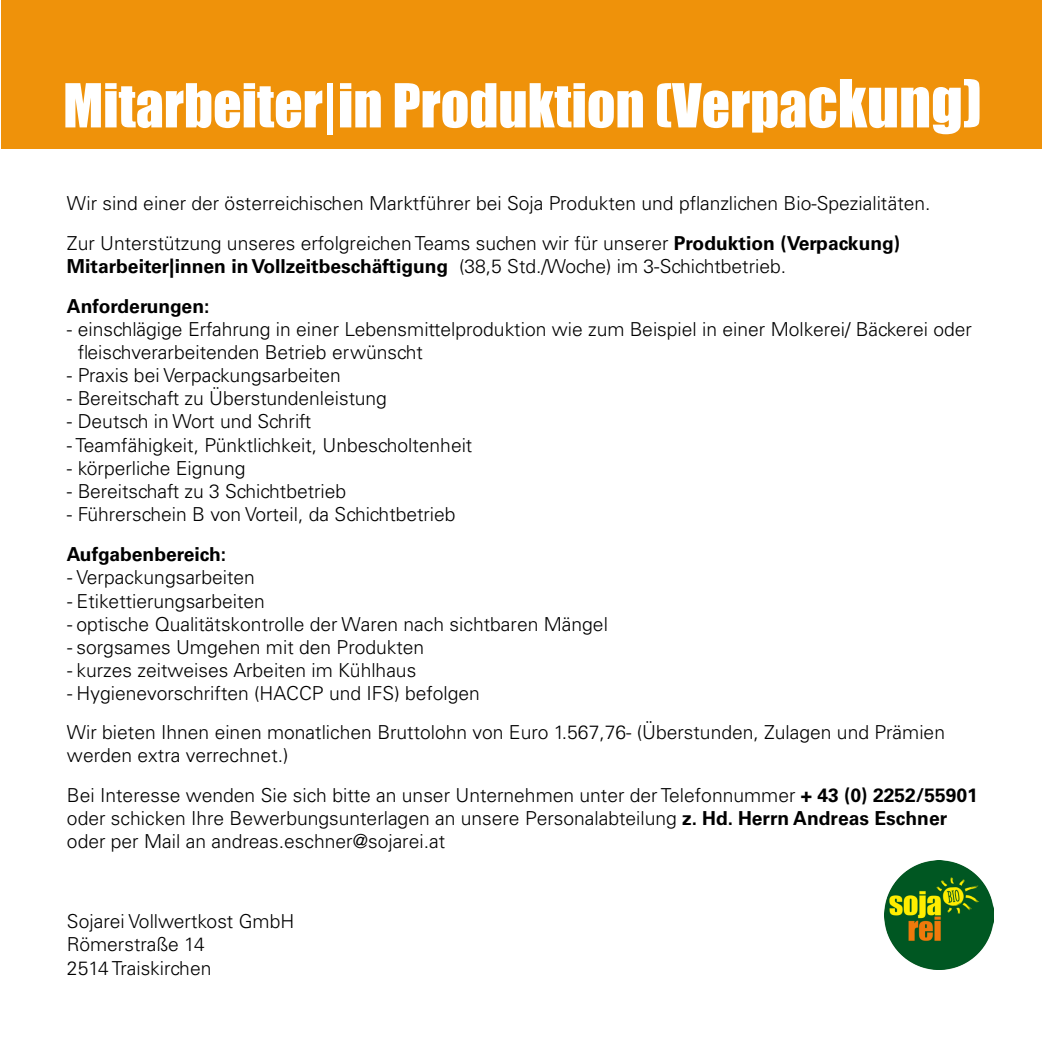
<style>
.page{position:relative;width:1042px;height:1042px;background:#fff}
.page>*{position:absolute;margin:0;border:0;box-sizing:border-box;transform-origin:0 0}
.t1{font:56px "Impact";color:#fff}
.t2{font:300 19.25px/23.1px "Univers LT Std";color:#000}
.t3{font:700 19.25px/39.9px "Univers LT Std";color:#000}
.s1{font-size:61.25px}
.s2{font-weight:700}
.s3{font-weight:300}
</style>
<div class="page">
<div style="left:1px;top:0;width:1040px;height:148px;background:#ef920a"></div>
<img style="left:884px;top:861px;width:109px;height:109px">
<h1 class="t1" style="left:63px;top:62px;width:920px">Mitarbeiter|in Produktion (Verpa<span class="s1">ckung)</span></h1>
<p class="t2" style="left:67px;top:183px;width:865px;line-height:39.9px">Wir sind einer der österreichischen Marktführer bei Soja Produkten und pflanzlichen Bio-Spezialitäten.<br>Zur Unterstützung unseres erfolgreichen Teams suchen wir für unserer <span class="s2">Produktion (Verpackung)</span></p>
<p class="t3" style="left:67px;top:246px;width:720px">Mitarbeiter|innen in Vollzeitbeschäftigung <span class="s3">(38,5 Std./Woche) im 3-Schichtbetrieb.<br></span>Anforderungen:</p>
<p class="t2" style="left:78px;top:318px;width:895px;text-indent:-11px">- einschlägige Erfahrung in einer Lebensmittelproduktion wie zum Beispiel in einer Molkerei/ Bäckerei oder fleischverarbeitenden Betrieb erwünscht</p>
<p class="t2" style="left:67px;top:364px;width:275px">- Praxis bei Verpackungsarbeiten</p>
<p class="t2" style="left:67px;top:387px;width:321px">- Bereitschaft zu Überstundenleistung</p>
<p class="t2" style="left:67px;top:410px;width:246px">- Deutsch in Wort und Schrift</p>
<p class="t2" style="left:67px;top:433px;width:407px">- Teamfähigkeit, Pünktlichkeit, Unbescholtenheit</p>
<p class="t2" style="left:67px;top:456px;width:180px">- körperliche Eignung</p>
<p class="t2" style="left:67px;top:479px;width:281px">- Bereitschaft zu 3 Schichtbetrieb</p>
<p class="t2" style="left:67px;top:502px;width:390px">- Führerschein B von Vorteil, da Schichtbetrieb</p>
<p class="t3" style="left:67px;top:534px;width:161px">Aufgabenbereich:</p>
<p class="t2" style="left:67px;top:566px;width:189px">- Verpackungsarbeiten</p>
<p class="t2" style="left:67px;top:589px;width:199px">- Etikettierungsarbeiten</p>
<p class="t2" style="left:67px;top:612px;width:542px">- optische Qualitätskontrolle der Waren nach sichtbaren Mängel</p>
<p class="t2" style="left:67px;top:635px;width:358px">- sorgsames Umgehen mit den Produkten</p>
<p class="t2" style="left:67px;top:658px;width:350px">- kurzes zeitweises Arbeiten im Kühlhaus</p>
<p class="t2" style="left:67px;top:673px;width:879px;line-height:39.4px">- Hygienevorschriften (HACCP und IFS) befolgen<br>Wir bieten Ihnen einen monatlichen Bruttolohn von Euro 1.567,76- (Überstunden, Zulagen und Prämien</p>
<p class="t2" style="left:67px;top:735px;width:912px;line-height:39.9px">werden extra verrechnet.)<br>Bei Interesse wenden Sie sich bitte an unser Unternehmen unter der Telefonnummer <span class="s2">+ 43 (0) 2252/55901</span></p>
<p class="t2" style="left:67px;top:807px;width:882px">oder schicken Ihre Bewerbungsunterlagen an unsere Personalabteilung <span class="s2">z. Hd. Herrn Andreas Eschner </span>oder per Mail an andreas.eschner@sojarei.at</p>
<p class="t2" style="left:67px;top:910px;width:229px">Sojarei Vollwertkost GmbH<br>Römerstraße 14<br>2514 Traiskirchen</p>
</div>
